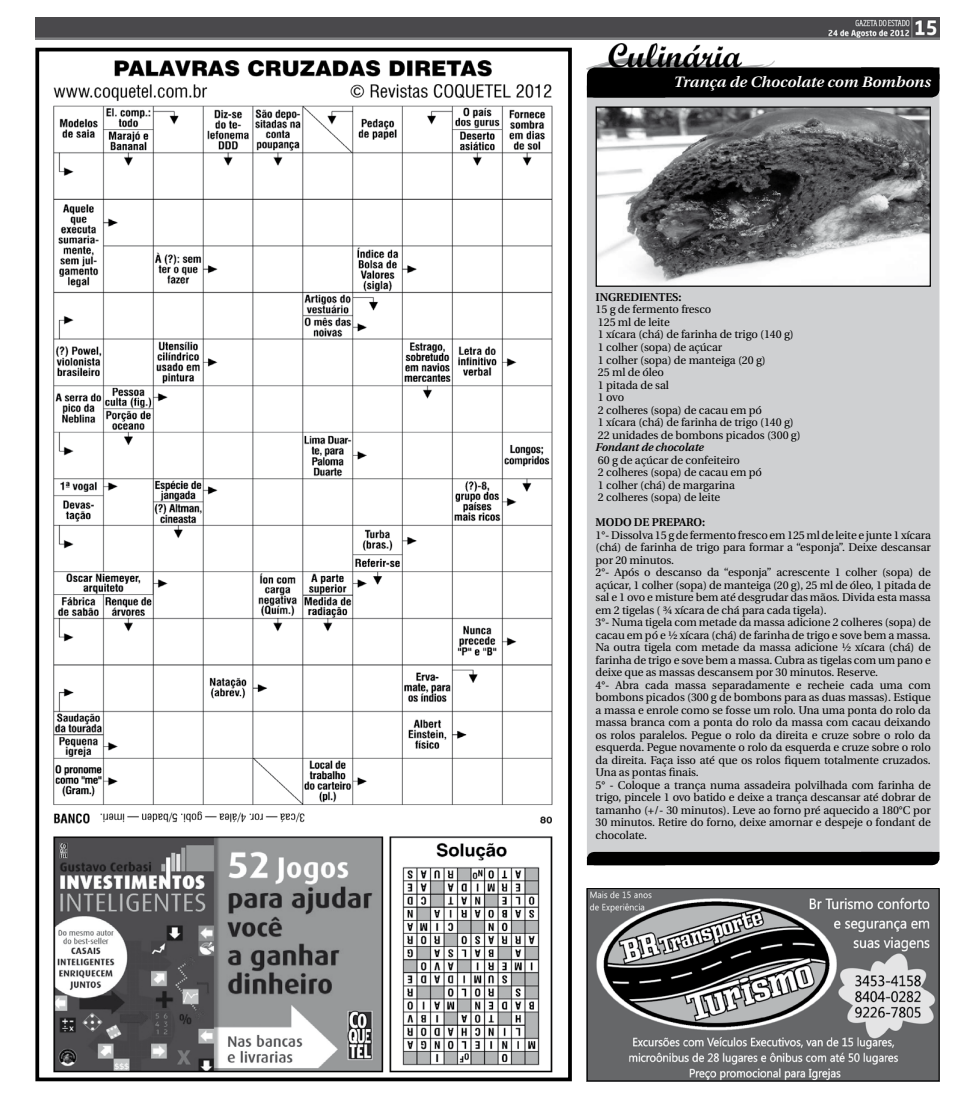
<style>
.page{position:relative;width:975px;height:1099px;background:#fff}
.page>*{position:absolute;margin:0;border:0;box-sizing:border-box;transform-origin:0 0}
.t1{font:italic 600 15px "Utopia";color:#fff;scale:1.07 1}
.t2{font:11.25px/12.5px "Utopia";letter-spacing:-.01em;color:#000}
.t3{font:600 11.25px "Utopia";letter-spacing:-.01em;color:#000}
.t4{font:italic 600 11.25px "Utopia";letter-spacing:-.01em;color:#000}
</style>
<div class="page">
<img style="left:35px;top:18px;width:904px;height:22px">
<img style="left:586px;top:888px;width:351px;height:193px">
<div style="left:587px;top:888px;width:352px;height:193px;border:1px solid #000"></div>
<img style="left:53px;top:60px;width:500px;height:1013px">
<div style="left:35px;top:48px;width:537px;height:1033px;border:4px solid #000"></div>
<div style="left:862px;top:69px;width:76px;height:9px;background:#000"></div>
<div style="left:861px;top:67px;width:78px;height:12px;border:2px solid #000"></div>
<div style="left:587px;top:79px;width:352px;height:779px;background:#cfd0d2"></div>
<div style="left:587px;top:85px;width:78px;height:12px;border:2px solid #000"></div>
<img style="left:587px;top:44px;width:187px;height:25px">
<svg style="left:586px;top:850px;width:354px;height:16px;background:#2a2b2b"></svg>
<div style="left:587px;top:859px;width:78px;height:6px;border:2px solid #000"></div>
<div style="left:861px;top:851px;width:78px;height:6px;border:2px solid #000"></div>
<div style="left:588px;top:69px;width:350px;height:27px;background:#000;border-radius:7px"></div>
<div style="left:587px;top:67px;width:352px;height:30px;border:2px solid #000;border-radius:7px"></div>
<img style="left:597px;top:108px;width:331px;height:177px">
<div style="left:595px;top:106px;width:335px;height:181px;border:1px solid #000"></div>
<h1 class="t1" style="left:674px;top:74px;width:241px">Trança de Chocolate com Bombons</h1>
<p class="t3" style="left:595px;top:291px;width:88px">INGREDIENTES:</p>
<p class="t2" style="left:595px;top:303px;width:206px">15 g de fermento fresco<br>125 ml de leite<br>1 xícara (chá) de farinha de trigo (140 g)<br>1 colher (sopa) de açúcar<br>1 colher (sopa) de manteiga (20 g)<br>25 ml de óleo<br>1 pitada de sal<br>1 ovo<br>2 colheres (sopa) de cacau em pó<br>1 xícara (chá) de farinha de trigo (140 g)<br>22 unidades de bombons picados (300 g)</p>
<p class="t4" style="left:595px;top:441px;width:110px">Fondant de chocolate</p>
<p class="t2" style="left:598px;top:453px;width:166px">60 g de açúcar de confeiteiro<br>2 colheres (sopa) de cacau em pó<br>1 colher (chá) de margarina<br>2 colheres (sopa) de leite</p>
<p class="t3" style="left:595px;top:516px;width:20px">MODO</p>
<p class="t3" style="left:633px;top:516px;width:73px">DE PREPARO :</p>
<p class="t2" style="left:595px;top:528px;width:337px">1°- Dissolva 15 g de fermento fresco em 125 ml de leite e junte 1 xícara (chá) de farinha de trigo para formar a “esponja”. Deixe descansar por 20 minutos.<br>2°- Após o descanso da “esponja” acrescente 1 colher (sopa) de açúcar, 1 colher (sopa) de manteiga (20 g), 25 ml de óleo, 1 pitada de sal e 1 ovo e misture bem até desgrudar das mãos. Divida esta massa em 2 tigelas ( ¾ xícara de chá para cada tigela).<br>3°- Numa tigela com metade da massa adicione 2 colheres (sopa) de cacau em pó e ½ xícara (chá) de farinha de trigo e sove bem a massa.<br>Na outra tigela com metade da massa adicione ½ xícara (chá) de farinha de trigo e sove bem a massa. Cubra as tigelas com um pano e deixe que as massas descansem por 30 minutos. Reserve.<br>4°- Abra cada massa separadamente e recheie cada uma com bombons picados (300 g de bombons para as duas massas). Estique a massa e enrole como se fosse um rolo. Una uma ponta do rolo da massa branca com a ponta do rolo da massa com cacau deixando os rolos paralelos. Pegue o rolo da direita e cruze sobre o rolo da esquerda. Pegue novamente o rolo da esquerda e cruze sobre o rolo da direita. Faça isso até que os rolos fiquem totalmente cruzados.<br>Una as pontas finais.<br>5° - Coloque a trança numa assadeira polvilhada com farinha de trigo, pincele 1 ovo batido e deixe a trança descansar até dobrar de tamanho (+/- 30 minutos). Leve ao forno pré aquecido a 180°C por 30 minutos. Retire do forno, deixe amornar e despeje o fondant de chocolate.</p>
</div>
